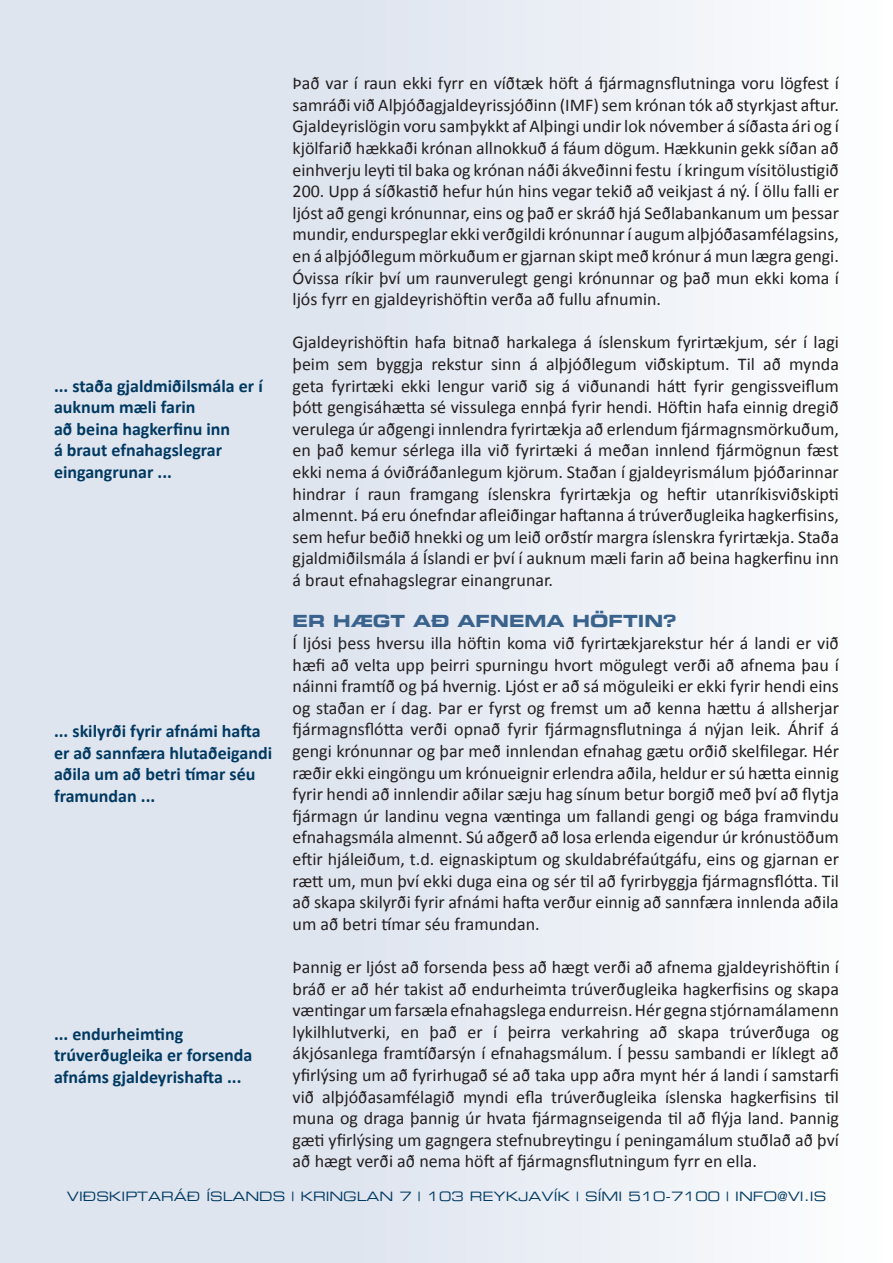
<style>
.page{position:relative;width:893px;height:1263px;background:#fff}
.page>*{position:absolute;margin:0;border:0;box-sizing:border-box;transform-origin:0 0}
.MEGINMAL{font:18px/21.6px "Calibri";color:#231f20;text-align:justify}
.TILVITNANIR{font:700 18px/21.6px "Calibri";color:#003961}
.MILLIFYRIRSOGN{font:16.5px "Eurostile Bold Extended Two";color:#39628d}
.t1{font:12.75px "Eurostile Extended Two";color:#003961}
</style>
<div class="page">
<div style="left:1px;top:1px;width:891px;height:1261px;background:linear-gradient(to right,#d8dfeb,#f9fafc)"></div>
<p class="TILVITNANIR" style="left:54px;top:374px;width:210px">... staða gjaldmiðilsmála er í auknum mæli farin</p>
<p class="TILVITNANIR" style="left:54px;top:417px;width:178px">að beina hagkerfinu inn á braut efnahagslegrar eingangrunar ...</p>
<p class="TILVITNANIR" style="left:54px;top:719px;width:220px">... skilyrði fyrir afnámi hafta er að sannfæra hlutaðeigandi aðila um að betri tímar séu framundan ...</p>
<p class="TILVITNANIR" style="left:54px;top:1022px;width:200px">... endurheimting trúverðugleika er forsenda afnáms gjaldeyrishafta ...</p>
<p class="MEGINMAL" style="left:293px;top:71px;width:548px">Það var í raun ekki fyrr en víðtæk höft á fjármagnsflutninga voru lögfest í samráði við Alþjóðagjaldeyrissjóðinn (IMF) sem krónan tók að styrkjast aftur.<br>Gjaldeyrislögin voru samþykkt af Alþingi undir lok nóvember á síðasta ári og í kjölfarið hækkaði krónan allnokkuð á fáum dögum. Hækkunin gekk síðan að einhverju leyti til baka og krónan náði ákveðinni festu í kringum vísitölustigið 200. Upp á síðkastið hefur hún hins vegar tekið að veikjast á ný. Í öllu falli er ljóst að gengi krónunnar, eins og það er skráð hjá Seðlabankanum um þessar mundir, endurspeglar ekki verðgildi krónunnar í augum alþjóðasamfélagsins, en á alþjóðlegum mörkuðum er gjarnan skipt með krónur á mun lægra gengi.<br>Óvissa ríkir því um raunverulegt gengi krónunnar og það mun ekki koma í ljós fyrr en gjaldeyrishöftin verða að fullu afnumin.</p>
<p class="MEGINMAL" style="left:293px;top:331px;width:548px">Gjaldeyrishöftin hafa bitnað harkalega á íslenskum fyrirtækjum, sér í lagi þeim sem byggja rekstur sinn á alþjóðlegum viðskiptum. Til að mynda geta fyrirtæki ekki lengur varið sig á viðunandi hátt fyrir gengissveiflum þótt gengisáhætta sé vissulega ennþá fyrir hendi. Höftin hafa einnig dregið verulega úr aðgengi innlendra fyrirtækja að erlendum fjármagnsmörkuðum, en það kemur sérlega illa við fyrirtæki á meðan innlend fjármögnun fæst ekki nema á óviðráðanlegum kjörum. Staðan í gjaldeyrismálum þjóðarinnar hindrar í raun framgang íslenskra fyrirtækja og heftir utanríkisviðskipti almennt. Þá eru ónefndar afleiðingar haftanna á trúverðugleika hagkerfisins, sem hefur beðið hnekki og um leið orðstír margra íslenskra fyrirtækja. Staða gjaldmiðilsmála á Íslandi er því í auknum mæli farin að beina hagkerfinu inn á braut efnahagslegrar einangrunar.</p>
<p class="MILLIFYRIRSOGN" style="left:293px;top:610px;width:385px">ER HÆGT AÐ AFNEMA HÖFTIN?</p>
<p class="MEGINMAL" style="left:293px;top:631px;width:548px">Í ljósi þess hversu illa höftin koma við fyrirtækjarekstur hér á landi er við hæfi að velta upp þeirri spurningu hvort mögulegt verði að afnema þau í náinni framtíð og þá hvernig. Ljóst er að sá möguleiki er ekki fyrir hendi eins og staðan er í dag. Þar er fyrst og fremst um að kenna hættu á allsherjar fjármagnsflótta verði opnað fyrir fjármagnsflutninga á nýjan leik. Áhrif á gengi krónunnar og þar með innlendan efnahag gætu orðið skelfilegar. Hér ræðir ekki eingöngu um krónueignir erlendra aðila, heldur er sú hætta einnig fyrir hendi að innlendir aðilar sæju hag sínum betur borgið með því að flytja fjármagn úr landinu vegna væntinga um fallandi gengi og bága framvindu efnahagsmála almennt. Sú aðgerð að losa erlenda eigendur úr krónustöðum eftir hjáleiðum, t.d. eignaskiptum og skuldabréfaútgáfu, eins og gjarnan er rætt um, mun því ekki duga eina og sér til að fyrirbyggja fjármagnsflótta. Til að skapa skilyrði fyrir afnámi hafta verður einnig að sannfæra innlenda aðila um að betri tímar séu framundan.</p>
<p class="MEGINMAL" style="left:293px;top:955px;width:548px">Þannig er ljóst að forsenda þess að hægt verði að afnema gjaldeyrishöftin í bráð er að hér takist að endurheimta trúverðugleika hagkerfisins og skapa væntingar um farsæla efnahagslega endurreisn. Hér gegna stjórnamálamenn lykilhlutverki, en það er í þeirra verkahring að skapa trúverðuga og ákjósanlega framtíðarsýn í efnahagsmálum. Í þessu sambandi er líklegt að yfirlýsing um að fyrirhugað sé að taka upp aðra mynt hér á landi í samstarfi við alþjóðasamfélagið myndi efla trúverðugleika íslenska hagkerfisins til muna og draga þannig úr hvata fjármagnseigenda til að flýja land. Þannig gæti yfirlýsing um gagngera stefnubreytingu í peningamálum stuðlað að því að hægt verði að nema höft af fjármagnsflutningum fyrr en ella.</p>
<p class="t1" style="left:67px;top:1188px;width:761px">VIÐSKIPTARÁÐ ÍSLANDS | KRINGLAN 7 | 103 REYKJAVÍK | SÍMI 510-7100 | INFO@VI.IS</p>
</div>
